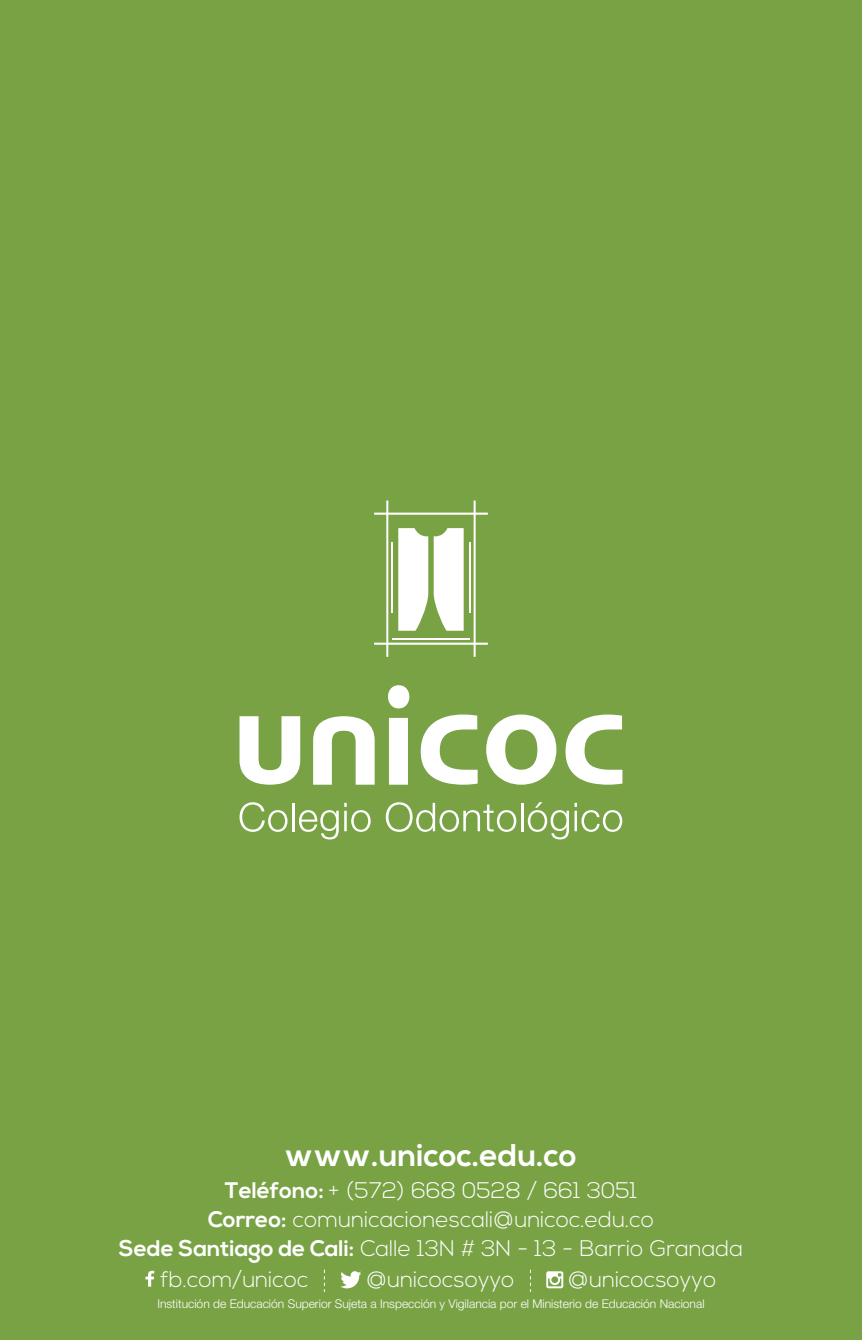
<style>
.page{position:relative;width:862px;height:1340px;background:#fff}
.page>*{position:absolute;margin:0;border:0;box-sizing:border-box;transform-origin:0 0}
.t1{font:700 31.5px "Nexa";color:#fff}
.t2{font:300 22.5px "Nexa";color:#fff}
.t3{font:300 11.92px "Helvetica Neue LT Std";color:#fff}
.s1{font-weight:700}
</style>
<div class="page">
<div style="left:0;top:0;width:861px;height:1339px;background:#79a245"></div>
<svg style="left:374px;top:500px;width:113px;height:157px"></svg>
<svg style="left:239px;top:716px;width:61px;height:68px"></svg>
<svg style="left:313px;top:716px;width:61px;height:68px"></svg>
<svg style="left:388px;top:685px;width:21px;height:99px"></svg>
<svg style="left:486px;top:714px;width:70px;height:70px"></svg>
<svg style="left:420px;top:714px;width:57px;height:70px"></svg>
<svg style="left:565px;top:714px;width:57px;height:70px"></svg>
<svg style="left:239px;top:802px;width:48px;height:29px"></svg>
<hr style="left:292px;top:802px;width:2px;height:29px;background:#fff">
<svg style="left:299px;top:810px;width:39px;height:29px"></svg>
<svg style="left:344px;top:802px;width:26px;height:29px"></svg>
<svg style="left:385px;top:802px;width:131px;height:29px"></svg>
<hr style="left:520px;top:802px;width:3px;height:29px;background:#fff">
<svg style="left:527px;top:802px;width:41px;height:37px"></svg>
<svg style="left:574px;top:802px;width:48px;height:29px"></svg>
<svg style="left:324px;top:1269px;width:1px;height:22px"></svg>
<svg style="left:145px;top:1270px;width:9px;height:16px"></svg>
<svg style="left:340px;top:1271px;width:21px;height:17px"></svg>
<svg style="left:546px;top:1271px;width:17px;height:17px"></svg>
<h1 class="t1" style="left:285px;top:1137px;width:293px">www.unicoc.edu.co</h1>
<p class="t2" style="left:225px;top:1177px;width:413px"><span class="s1">Teléfono:</span> + (572) 668 0528 / 661 3051</p>
<p class="t2" style="left:208px;top:1206px;width:447px"><span class="s1">Correo:</span> comunicacionescali@unicoc.edu.co</p>
<p class="t2" style="left:119px;top:1235px;width:625px"><span class="s1">Sede Santiago de Cali:</span> Calle 13N # 3N - 13 - Barrio Granada</p>
<p class="t2" style="left:160px;top:1265px;width:150px">fb.com/unicoc</p>
<p class="t2" style="left:366px;top:1265px;width:150px">@unicocsoyyo</p>
<p class="t2" style="left:568px;top:1265px;width:150px">@unicocsoyyo</p>
<p class="t3" style="left:157px;top:1296px;width:548px">Institución de Educación Superior Sujeta a Inspección y Vigilancia por el Ministerio de Educación Nacional</p>
</div>
